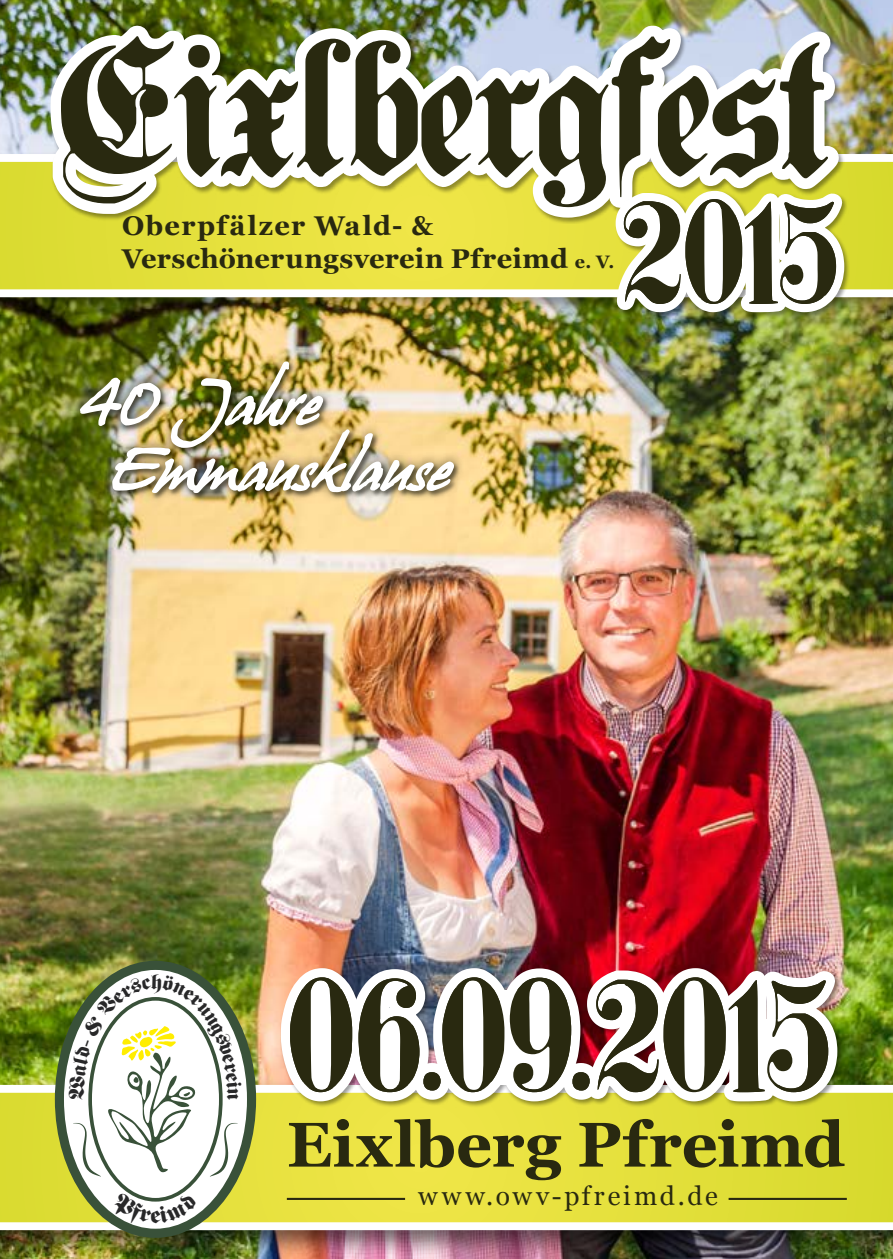
<style>
.page{position:relative;width:893px;height:1259px;background:#fff}
.page>*{position:absolute;margin:0;border:0;box-sizing:border-box;transform-origin:0 0}
.t1{font:168px "Plain Germanica";letter-spacing:-.025em;color:#292910}
.t2{font:138px "Plain Germanica";letter-spacing:.005em;color:#292910}
.t3{font:126px "Plain Germanica";color:#292910}
.t4{font:700 63px "Georgia";color:#292910}
.t5{font:54.9px/65.7px "Hans Hand";letter-spacing:-.005em;color:#fff}
.t6{font:700 27px/32.4px "Georgia";letter-spacing:.02em;color:#292910}
.t7{font:26.4px "Georgia";letter-spacing:.11em;color:#292910}
.s1{font-size:18px}
</style>
<div class="page">
<img style="left:0;top:0;width:893px;height:1259px">
<svg style="left:68px;top:974px;width:174px;height:202px"></svg>
<svg style="left:109px;top:1191px;width:89px;height:33px"></svg>
<h1 class="t1" style="left:58px;top:28px;width:773px">Eixlbergfest</h1>
<h3 class="t3" style="left:622px;top:192px;width:217px">2015</h3>
<p class="t6" style="left:122px;top:210px;width:494px">Oberpfälzer Wald- &amp;<br>Verschönerungsverein Pfreimd <span class="s1">e. V.</span></p>
<h3 class="t5" style="left:113px;top:372px;width:338px;text-indent:-32px">40 Jahre<br>Emmausklause</h3>
<h2 class="t2" style="left:288px;top:969px;width:544px">06.09.2015</h2>
<h3 class="t4" style="left:287px;top:1104px;width:559px">Eixlberg Pfreimd</h3>
<p class="t7" style="left:418px;top:1180px;width:301px">www.owv-pfreimd.de</p>
</div>
